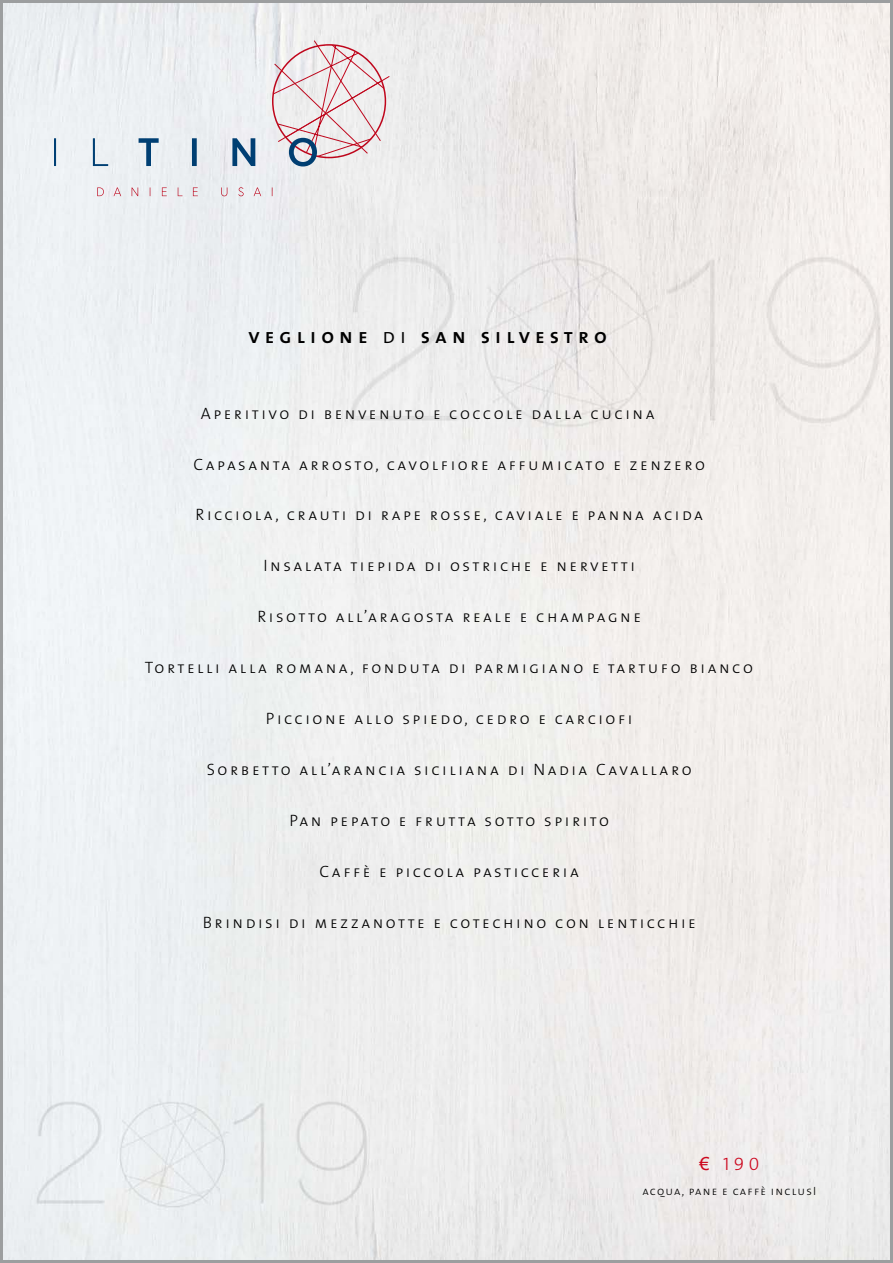
<style>
.page{position:relative;width:893px;height:1263px;background:#fff}
.page>*{position:absolute;margin:0;border:0;box-sizing:border-box;transform-origin:0 0}
.t1{font:21px "The Sans Semi Bold Caps";letter-spacing:.245em;color:#000}
.t2{font:18px "The Sans Light Caps";color:#cd071e}
.t3{font:16.5px "The Sans Light Caps";letter-spacing:.155em;color:#000}
.t4{font:12px "The Sans Light Caps";letter-spacing:.1em;color:#000}
.s1{font-family:"The Sans Semi Light Caps"}
.s2{font-family:"Arial"}
</style>
<div class="page">
<img style="left:4px;top:4px;width:885px;height:1255px">
<svg style="left:54px;top:40px;width:336px;height:126px"></svg>
<svg style="left:97px;top:187px;width:175px;height:9px"></svg>
<p class="t1" style="left:248px;top:319px;width:360px">veglione <span class="s1">di</span> san silvestro</p>
<p class="t3" style="left:201px;top:399px;width:455px">Aperitivo di benvenuto e coccole dalla cucina</p>
<p class="t3" style="left:193px;top:450px;width:513px">Capasanta arrosto, cavolfiore affumicato e zenzero</p>
<p class="t3" style="left:195px;top:501px;width:509px">Ricciola, crauti di rape rosse, caviale e panna acida</p>
<p class="t3" style="left:263px;top:552px;width:373px">Insalata tiepida di ostriche e nervetti</p>
<p class="t3" style="left:257px;top:603px;width:385px">Risotto all’aragosta reale e champagne</p>
<p class="t3" style="left:145px;top:654px;width:610px">Tortelli alla romana, fonduta di parmigiano e tartufo bianco</p>
<p class="t3" style="left:266px;top:705px;width:368px">Piccione allo spiedo, cedro e carciofi</p>
<p class="t3" style="left:207px;top:756px;width:486px">Sorbetto all’arancia siciliana di Nadia Cavallaro</p>
<p class="t3" style="left:289px;top:807px;width:321px">Pan pepato e frutta sotto spirito</p>
<p class="t3" style="left:320px;top:858px;width:261px">Caffè e piccola pasticceria</p>
<p class="t3" style="left:203px;top:909px;width:495px">Brindisi di mezzanotte e cotechino con lenticchie</p>
<p class="t2" style="left:699px;top:1148px;width:61px"><span class="s2">€</span> 190</p>
<p class="t4" style="left:642px;top:1181px;width:175px">acqua, pane e caffè inclusI</p>
</div>
